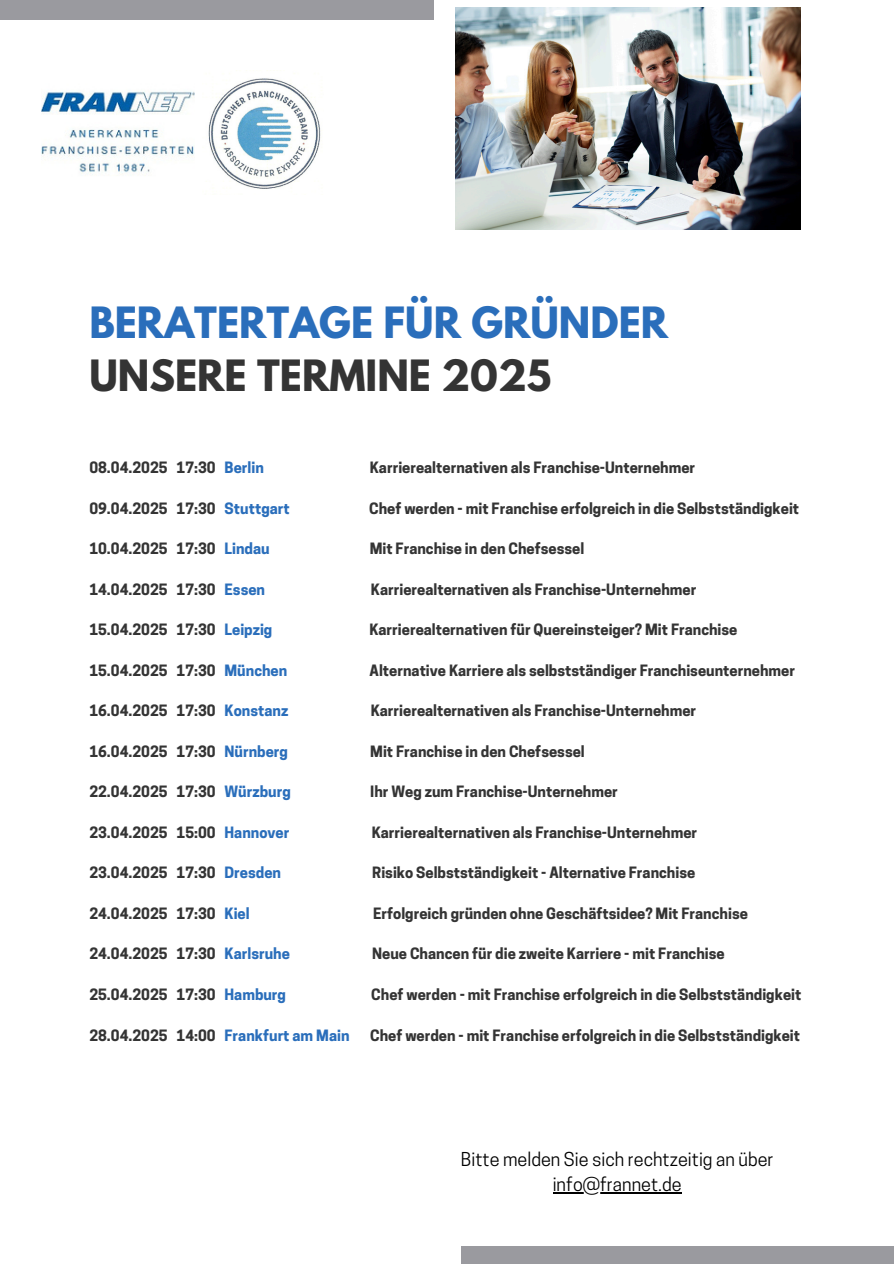
<style>
.page{position:relative;width:894px;height:1264px;background:#fff}
.page>*{position:absolute;margin:0;border:0;box-sizing:border-box;transform-origin:0 0}
.t1{font:700 38.25px/52.8px "League Spartan";color:#2a6ebb}
.t2{font:18px "Cooper Hewitt";color:#000}
.t3{font:700 14.7px "Cooper Hewitt";color:#343434}
.s1{color:#343434}
.s2{color:#2a6ebb}
</style>
<div class="page">
<div style="left:460px;top:1246px;width:433px;height:17px;background:#9a9a9f"></div>
<div style="left:0;top:0;width:434px;height:20px;background:#9a9a9f"></div>
<img style="left:455px;top:7px;width:344px;height:222px">
<img style="left:208px;top:70px;width:113px;height:119px">
<img style="left:41px;top:91px;width:153px;height:85px">
<hr style="left:552px;top:1192px;width:129px;height:1px;background:#000">
<p class="t1" style="left:89px;top:301px;width:580px">BERATERTAGE FÜR GRÜNDER<br><span class="s1">UNSERE TERMINE 2025</span></p>
<p class="t3" style="left:89px;top:462px;width:176px">08.04.2025 17:30 <span class="s2">Berlin</span></p>
<p class="t3" style="left:369px;top:462px;width:327px">Karrierealternativen als Franchise-Unternehmer</p>
<p class="t3" style="left:89px;top:502px;width:202px">09.04.2025 17:30 <span class="s2">Stuttgart</span></p>
<p class="t3" style="left:369px;top:502px;width:431px">Chef werden - mit Franchise erfolgreich in die Selbstständigkeit</p>
<p class="t3" style="left:89px;top:543px;width:182px">10.04.2025 17:30 <span class="s2">Lindau</span></p>
<p class="t3" style="left:369px;top:543px;width:216px">Mit Franchise in den Chefsessel</p>
<h1 class="t3" style="left:89px;top:583px;width:177px">14.04.2025 17:30 <span class="s2">Essen</span></h1>
<h1 class="t3" style="left:371px;top:583px;width:327px">Karrierealternativen als Franchise-Unternehmer</h1>
<p class="t3" style="left:89px;top:624px;width:184px">15.04.2025 17:30 <span class="s2">Leipzig</span></p>
<p class="t3" style="left:369px;top:624px;width:369px">Karrierealternativen für Quereinsteiger? Mit Franchise</p>
<p class="t3" style="left:89px;top:664px;width:199px">15.04.2025 17:30 <span class="s2">München</span></p>
<p class="t3" style="left:369px;top:664px;width:427px">Alternative Karriere als selbstständiger Franchiseunternehmer</p>
<p class="t3" style="left:89px;top:705px;width:200px">16.04.2025 17:30 <span class="s2">Konstanz</span></p>
<p class="t3" style="left:370px;top:705px;width:327px">Karrierealternativen als Franchise-Unternehmer</p>
<p class="t3" style="left:89px;top:745px;width:200px">16.04.2025 17:30 <span class="s2">Nürnberg</span></p>
<p class="t3" style="left:370px;top:745px;width:216px">Mit Franchise in den Chefsessel</p>
<p class="t3" style="left:89px;top:786px;width:203px">22.04.2025 17:30 <span class="s2">Würzburg</span></p>
<p class="t3" style="left:370px;top:786px;width:249px">Ihr Weg zum Franchise-Unternehmer</p>
<p class="t3" style="left:89px;top:826px;width:201px">23.04.2025 15:00 <span class="s2">Hannover</span></p>
<p class="t3" style="left:371px;top:826px;width:327px">Karrierealternativen als Franchise-Unternehmer</p>
<p class="t3" style="left:89px;top:867px;width:193px">23.04.2025 17:30 <span class="s2">Dresden</span></p>
<p class="t3" style="left:372px;top:867px;width:324px">Risiko Selbstständigkeit - Alternative Franchise</p>
<p class="t3" style="left:89px;top:907px;width:162px">24.04.2025 17:30 <span class="s2">Kiel</span></p>
<p class="t3" style="left:373px;top:907px;width:376px">Erfolgreich gründen ohne Geschäftsidee? Mit Franchise</p>
<p class="t3" style="left:89px;top:948px;width:202px">24.04.2025 17:30 <span class="s2">Karlsruhe</span></p>
<p class="t3" style="left:372px;top:948px;width:354px">Neue Chancen für die zweite Karriere - mit Franchise</p>
<p class="t3" style="left:89px;top:988px;width:198px">25.04.2025 17:30 <span class="s2">Hamburg</span></p>
<p class="t3" style="left:371px;top:988px;width:431px">Chef werden - mit Franchise erfolgreich in die Selbstständigkeit</p>
<p class="t3" style="left:89px;top:1029px;width:261px">28.04.2025 14:00 <span class="s2">Frankfurt am Main</span></p>
<p class="t3" style="left:370px;top:1029px;width:431px">Chef werden - mit Franchise erfolgreich in die Selbstständigkeit</p>
<p class="t2" style="left:460px;top:1152px;width:314px">Bitte melden Sie sich rechtzeitig an über</p>
<p class="t2" style="left:552px;top:1177px;width:130px">info@frannet.de</p>
</div>
